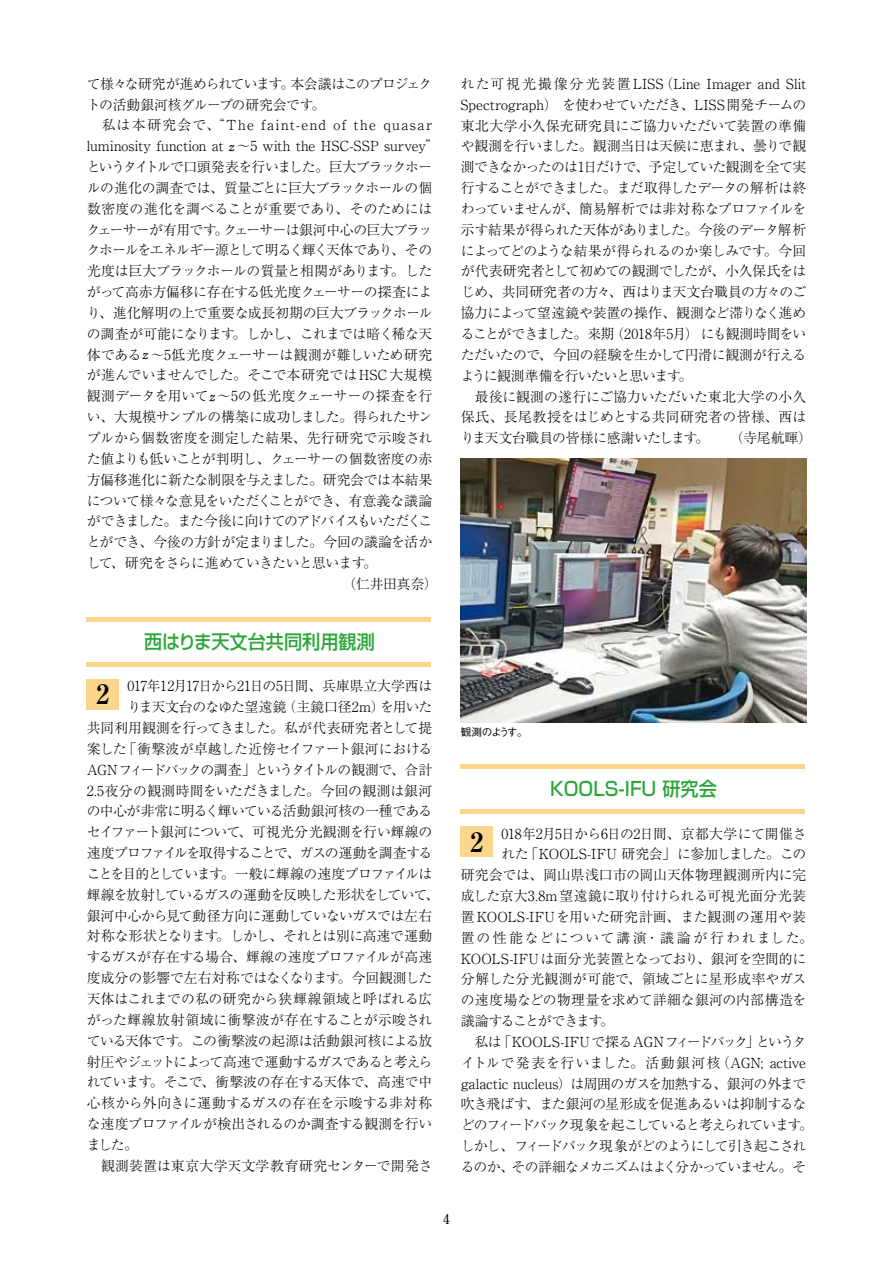
<style>
.page{position:relative;width:893px;height:1263px;background:#fff}
.page>*{position:absolute;margin:0;border:0;box-sizing:border-box;transform-origin:0 0}
.t1{font:700 26.55px "Ryumin Pro";color:#000}
.t2{font:500 19.2px "Shin Go Pro";color:#2aa738;scale:.95 1}
.t3{font:300 13.8px/20.9px "Ryumin Pro";letter-spacing:-.02em;color:#000}
.t4{font:300 13.8px "Ryumin Pro";letter-spacing:.01em;color:#000}
.t5{font:300 13.8px "Ryumin Pro";letter-spacing:-.085em;color:#000}
.t6{font:300 13.8px "Ryumin Pro";letter-spacing:-.075em;color:#000}
.t7{font:300 13.8px "Ryumin Pro";letter-spacing:-.065em;color:#000}
.t8{font:300 13.8px "Ryumin Pro";letter-spacing:.015em;color:#000}
.t9{font:300 13.8px "Ryumin Pro";letter-spacing:.005em;color:#000}
.t10{font:300 13.8px "Ryumin Pro";letter-spacing:.03em;color:#000}
.t11{font:300 13.8px "Ryumin Pro";letter-spacing:-.11em;color:#000}
.t12{font:300 13.8px "Ryumin Pro";letter-spacing:-.07em;color:#000}
.t13{font:300 13.8px "Ryumin Pro";letter-spacing:-.04em;color:#000}
.t14{font:300 13.8px "Ryumin Pro";letter-spacing:.02em;color:#000}
.t15{font:300 13.8px "Ryumin Pro";color:#000}
.t16{font:300 13.8px "Ryumin Pro";letter-spacing:.14em;color:#000}
.t17{font:700 13.8px "Futo Min A101 Pro";color:#000}
.t18{font:500 10.65px "Gothic BBB Pro";letter-spacing:-.12em;color:#000}
.s1{font-family:"Hoefler Text";font-weight:400;font-style:italic}
</style>
<div class="page">
<hr style="left:87px;top:662px;width:344px;height:4px;background:#fcd68c">
<hr style="left:87px;top:617px;width:344px;height:4px;background:#fcd68c">
<hr style="left:461px;top:809px;width:344px;height:4px;background:#fcd68c">
<hr style="left:461px;top:764px;width:344px;height:4px;background:#fcd68c">
<div style="left:87px;top:679px;width:32px;height:30px;background:#fcd68c"></div>
<div style="left:461px;top:826px;width:32px;height:30px;background:#fcd68c"></div>
<img style="left:461px;top:459px;width:345px;height:264px">
<p class="t3" style="left:87px;top:72px;width:354px">て様々な研究が進められています。本会議はこのプロジェクトの活動銀河核グループの研究会です。<br>　私は本研究会で、“The faint-end of the quasar luminosity function at <span class="s1">z</span>〜5 with the HSC-SSP survey”というタイトルで口頭発表を行いました。巨大ブラックホールの進化の調査では、質量ごとに巨大ブラックホールの個数密度の進化を調べることが重要であり、そのためにはクェーサーが有用です。クェーサーは銀河中心の巨大ブラックホールをエネルギー源として明るく輝く天体であり、その光度は巨大ブラックホールの質量と相関があります。したがって高赤方偏移に存在する低光度クェーサーの探査により、進化解明の上で重要な成長初期の巨大ブラックホールの調査が可能になります。しかし、これまでは暗く稀な天体である<span class="s1">z</span>〜5低光度クェーサーは観測が難しいため研究が進んでいませんでした。そこで本研究ではHSC大規模観測データを用いて<span class="s1">z</span>〜5の低光度クェーサーの探査を行い、大規模サンプルの構築に成功しました。得られたサンプルから個数密度を測定した結果、先行研究で示唆された値よりも低いことが判明し、クェーサーの個数密度の赤方偏移進化に新たな制限を与えました。研究会では本結果について様々な意見をいただくことができ、有意義な議論ができました。また今後に向けてのアドバイスもいただくことができ、今後の方針が定まりました。今回の議論を活かして、研究をさらに進めていきたいと思います。　　　　</p>
<p class="t3" style="left:461px;top:72px;width:347px">れた可視光撮像分光装置 LISS（Line Imager and Slit<br>Spectrograph）を使わせていただき、LISS開発チームの東北大学小久保充研究員にご協力いただいて装置の準備や観測を行いました。観測当日は天候に恵まれ、曇りで観測できなかったのは1日だけで、予定していた観測を全て実行することができました。まだ取得したデータの解析は終わっていませんが、簡易解析では非対称なプロファイルを示す結果が得られた天体がありました。今後のデータ解析によってどのような結果が得られるのか楽しみです。今回が代表研究者として初めての観測でしたが、小久保氏をはじめ、共同研究者の方々、西はりま天文台職員の方々のご協力によって望遠鏡や装置の操作、観測など滞りなく進めることができました。来期（2018年5月）にも観測時間をいただいたので、今回の経験を生かして円滑に観測が行えるように観測準備を行いたいと思います。<br>　最後に観測の遂行にご協力いただいた東北大学の小久保氏、長尾教授をはじめとする共同研究者の皆様、西はりま天文台職員の皆様に感謝いたします。</p>
<p class="t3" style="left:730px;top:426px;width:84px">（寺尾航暉）</p>
<h2 class="t2" style="left:144px;top:626px;width:245px">西はりま天文台共同利用観測</h2>
<p class="t3" style="left:127px;top:675px;width:306px">017年12月17日から21日の5日間、兵庫県立大学西は</p>
<p class="t3" style="left:127px;top:695px;width:306px">りま天文台のなゆた望遠鏡（主鏡口径2m）を用いた</p>
<p class="t3" style="left:87px;top:716px;width:347px">共同利用観測を行ってきました。私が代表研究者として提</p>
<p class="t3" style="left:87px;top:737px;width:347px">案した「衝撃波が卓越した近傍セイファート銀河における</p>
<p class="t11" style="left:87px;top:759px;width:347px">AGN フィードバックの調査」というタイトルの観測で、合計</p>
<p class="t4" style="left:87px;top:779px;width:347px">2.5夜分の観測時間をいただきました。今回の観測は銀河</p>
<p class="t13" style="left:87px;top:800px;width:347px">の中心が非常に明るく輝いている活動銀河核の一種である</p>
<p class="t3" style="left:87px;top:820px;width:347px">セイファート銀河について、可視光分光観測を行い輝線の</p>
<p class="t12" style="left:87px;top:842px;width:347px">速度プロファイルを取得することで、ガスの運動を調査する</p>
<p class="t6" style="left:87px;top:863px;width:347px">ことを目的としています。一般に輝線の速度プロファイルは</p>
<p class="t7" style="left:87px;top:884px;width:354px">輝線を放射しているガスの運動を反映した形状をしていて、</p>
<p class="t3" style="left:87px;top:904px;width:347px">銀河中心から見て動径方向に運動していないガスでは左右</p>
<p class="t3" style="left:87px;top:925px;width:347px">対称な形状となります。しかし、それとは別に高速で運動</p>
<p class="t3" style="left:87px;top:946px;width:347px">するガスが存在する場合、輝線の速度プロファイルが高速</p>
<p class="t3" style="left:87px;top:966px;width:347px">度成分の影響で左右対称ではなくなります。今回観測した</p>
<p class="t4" style="left:87px;top:988px;width:347px">天体はこれまでの私の研究から狭輝線領域と呼ばれる広</p>
<p class="t14" style="left:87px;top:1009px;width:347px">がった輝線放射領域に衝撃波が存在することが示唆され</p>
<p class="t3" style="left:87px;top:1029px;width:347px">ている天体です。この衝撃波の起源は活動銀河核による放</p>
<p class="t7" style="left:87px;top:1050px;width:347px">射圧やジェットによって高速で運動するガスであると考えら</p>
<p class="t3" style="left:87px;top:1071px;width:347px">れています。そこで、衝撃波の存在する天体で、高速で中</p>
<p class="t15" style="left:87px;top:1092px;width:347px">心核から外向きに運動するガスの存在を示唆する非対称</p>
<p class="t3" style="left:87px;top:1112px;width:347px">な速度プロファイルが検出されるのか調査する観測を行い</p>
<p class="t3" style="left:87px;top:1133px;width:53px">ました。</p>
<p class="t4" style="left:87px;top:1155px;width:347px">　観測装置は東京大学天文学教育研究センターで開発さ</p>
<h1 class="t1" style="left:96px;top:673px;width:15px">2</h1>
<p class="t18" style="left:461px;top:723px;width:68px">観測のようす。</p>
<h2 class="t2" style="left:550px;top:773px;width:177px">KOOLS-IFU 研究会</h2>
<p class="t3" style="left:501px;top:822px;width:306px">018年2月5日から6日の2日間、京都大学にて開催さ</p>
<p class="t3" style="left:501px;top:843px;width:306px">れた「KOOLS-IFU 研究会」に参加しました。この</p>
<p class="t9" style="left:461px;top:864px;width:347px">研究会では、岡山県浅口市の岡山天体物理観測所内に完</p>
<p class="t9" style="left:461px;top:885px;width:347px">成した京大3.8m望遠鏡に取り付けられる可視光面分光装</p>
<p class="t8" style="left:461px;top:906px;width:347px">置KOOLS-IFUを用いた研究計画、また観測の運用や装</p>
<p class="t16" style="left:461px;top:927px;width:354px">置の性能などについて講演・議論が行われました。</p>
<p class="t3" style="left:461px;top:947px;width:347px">KOOLS-IFUは面分光装置となっており、銀河を空間的に</p>
<p class="t4" style="left:461px;top:968px;width:347px">分解した分光観測が可能で、領域ごとに星形成率やガス</p>
<p class="t8" style="left:461px;top:989px;width:347px">の速度場などの物理量を求めて詳細な銀河の内部構造を</p>
<p class="t5" style="left:461px;top:1010px;width:155px">議論することができます。</p>
<p class="t3" style="left:461px;top:1030px;width:347px">　私は「KOOLS-IFUで探るAGNフィードバック」というタ</p>
<p class="t10" style="left:461px;top:1052px;width:347px">イトルで発表を行いました。活動銀河核（AGN; active</p>
<p class="t3" style="left:461px;top:1072px;width:347px">galactic nucleus）は周囲のガスを加熱する、銀河の外まで</p>
<p class="t3" style="left:461px;top:1093px;width:347px">吹き飛ばす、また銀河の星形成を促進あるいは抑制するな</p>
<p class="t5" style="left:461px;top:1114px;width:354px">どのフィードバック現象を起こしていると考えられています。</p>
<p class="t5" style="left:461px;top:1135px;width:347px">しかし、フィードバック現象がどのようにして引き起こされ</p>
<p class="t6" style="left:461px;top:1156px;width:347px">るのか、その詳細なメカニズムはよく分かっていません。そ</p>
<h1 class="t1" style="left:470px;top:820px;width:15px">2</h1>
<p class="t17" style="left:443px;top:1207px;width:9px">4</p>
</div>
